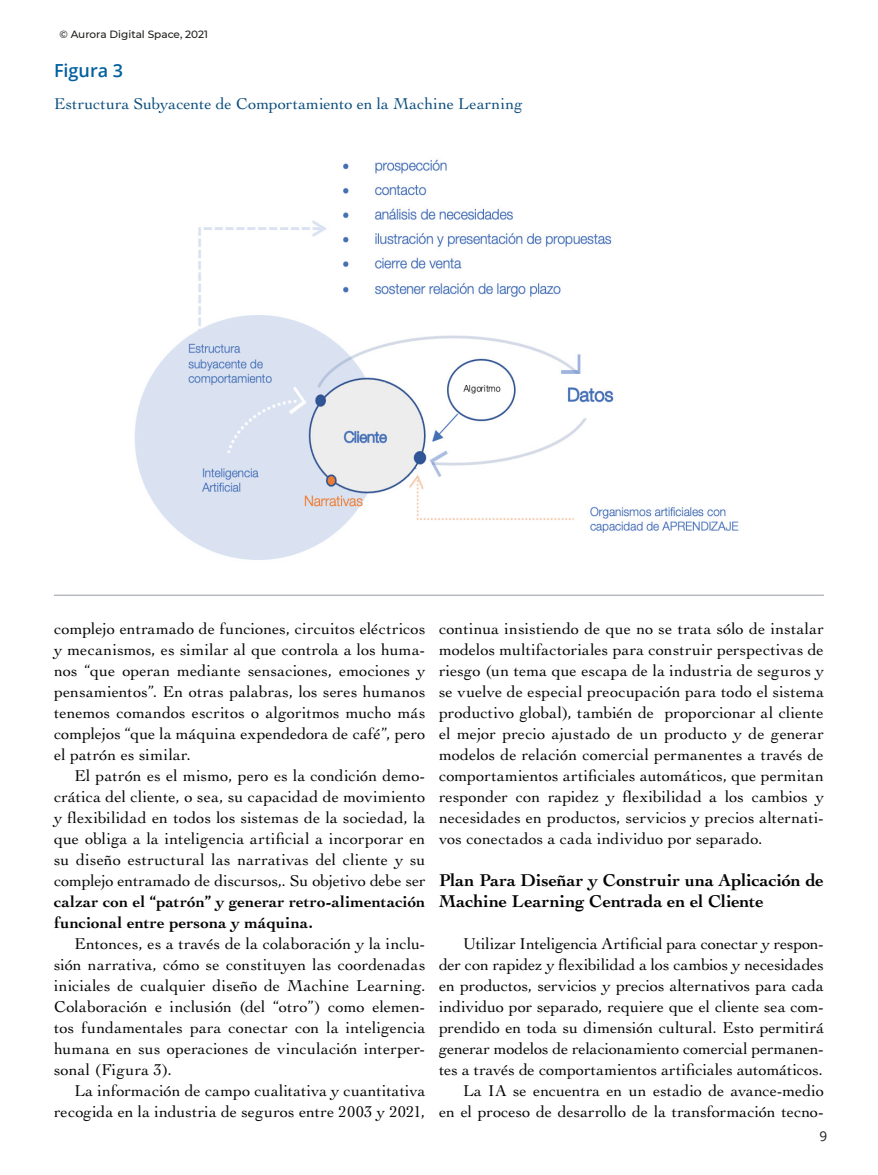
<style>
.page{position:relative;width:878px;height:1175px;background:#fff}
.page>*{position:absolute;margin:0;border:0;box-sizing:border-box;transform-origin:0 0}
.Bio_MF{font:700 18px/21px "Cochin LT Std";letter-spacing:.005em;color:#060406}
.Table_and_Figure_Num{font:600 18px "Open Sans";color:#00609f}
.paragraph_9_15{font:16.5px/21px "Cochin LT Std";letter-spacing:.005em;color:#060406;text-align:justify}
.Bio_MF-2{font:16.5px/21px "Cochin LT Std";color:#060406;text-align:justify}
.Bio_MF-3{font:16.5px "Cochin LT Std";letter-spacing:.005em;color:#0b4d7d}
.t1{font:13.5px "Open Sans";color:#1d1d1b}
.t2{font:500 10.5px "Montserrat";color:#1d1d1b}
.s1{font-weight:700}
</style>
<div class="page">
<img style="left:134px;top:159px;width:605px;height:401px">
<hr style="left:54px;top:594px;width:770px;height:2px;background:#131d32">
<p class="t2" style="left:59px;top:27px;width:150px">© Aurora Digital Space, 2021</p>
<p class="Table_and_Figure_Num" style="left:54px;top:58px;width:71px">Figura 3</p>
<p class="Bio_MF-3" style="left:54px;top:94px;width:470px">Estructura Subyacente de Comportamiento en la Machine Learning</p>
<p class="paragraph_9_15" style="left:54px;top:617px;width:373px">complejo entramado de funciones, circuitos eléctricos y mecanismos, es similar al que controla a los huma&shy;nos “que operan mediante sensaciones, emociones y pensamientos”. En otras palabras, los seres humanos tenemos comandos escritos o algoritmos mucho más complejos “que la máquina expendedora de café”, pero el patrón es similar.</p>
<p class="paragraph_9_15" style="left:54px;top:764px;width:373px;text-indent:20px">El patrón es el mismo, pero es la condición demo&shy;crática del cliente, o sea, su capacidad de movimiento y flexibilidad en todos los sistemas de la sociedad, la que obliga a la inteligencia artificial a incorporar en su diseño estructural las narrativas del cliente y su complejo entramado de discursos,. Su objetivo debe ser <span class="s1">calzar con el “patrón” y generar retro-alimentación funcional entre persona y máquina.</span></p>
<p class="paragraph_9_15" style="left:54px;top:932px;width:373px;text-indent:20px">Entonces, es a través de la colaboración y la inclu&shy;sión narrativa, cómo se constituyen las coordenadas iniciales de cualquier diseño de Machine Learning.<br>Colaboración e inclusión (del “otro”) como elemen&shy;tos fundamentales para conectar con la inteligencia humana en sus operaciones de vinculación interper&shy;sonal (Figura 3).</p>
<p class="paragraph_9_15" style="left:54px;top:1079px;width:373px;text-align:right">La información de campo cualitativa y cuantitativa recogida en la industria de seguros entre 2003 y 2021,</p>
<p class="paragraph_9_15" style="left:439px;top:617px;width:386px">continua insistiendo de que no se trata sólo de instalar modelos multifactoriales para construir perspectivas de riesgo (un tema que escapa de la industria de seguros y se vuelve de especial preocupación para todo el sistema productivo global), también de proporcionar al cliente el mejor precio ajustado de un producto y de generar modelos de relación comercial permanentes a través de comportamientos artificiales automáticos, que permitan responder con rapidez y flexibilidad a los cambios y necesidades en productos, servicios y precios alternati&shy;vos conectados a cada individuo por separado.</p>
<p class="Bio_MF" style="left:439px;top:869px;width:386px">Plan Para Diseñar y Construir una Aplicación de<br>Machine Learning Centrada en el Cliente</p>
<p class="Bio_MF-2" style="left:439px;top:932px;width:386px;text-indent:24px">Utilizar Inteligencia Artificial para conectar y respon&shy;der con rapidez y flexibilidad a los cambios y necesidades en productos, servicios y precios alternativos para cada individuo por separado, requiere que el cliente sea com&shy;prendido en toda su dimensión cultural. Esto permitirá generar modelos de relacionamiento comercial permanen&shy;tes a través de comportamientos artificiales automáticos.</p>
<p class="Bio_MF-2" style="left:439px;top:1079px;width:386px;text-align:right">La IA se encuentra en un estadio de avance-medio<br>en el proceso de desarrollo de la transformación tecno-</p>
<p class="t1" style="left:819px;top:1126px;width:9px">9</p>
</div>
